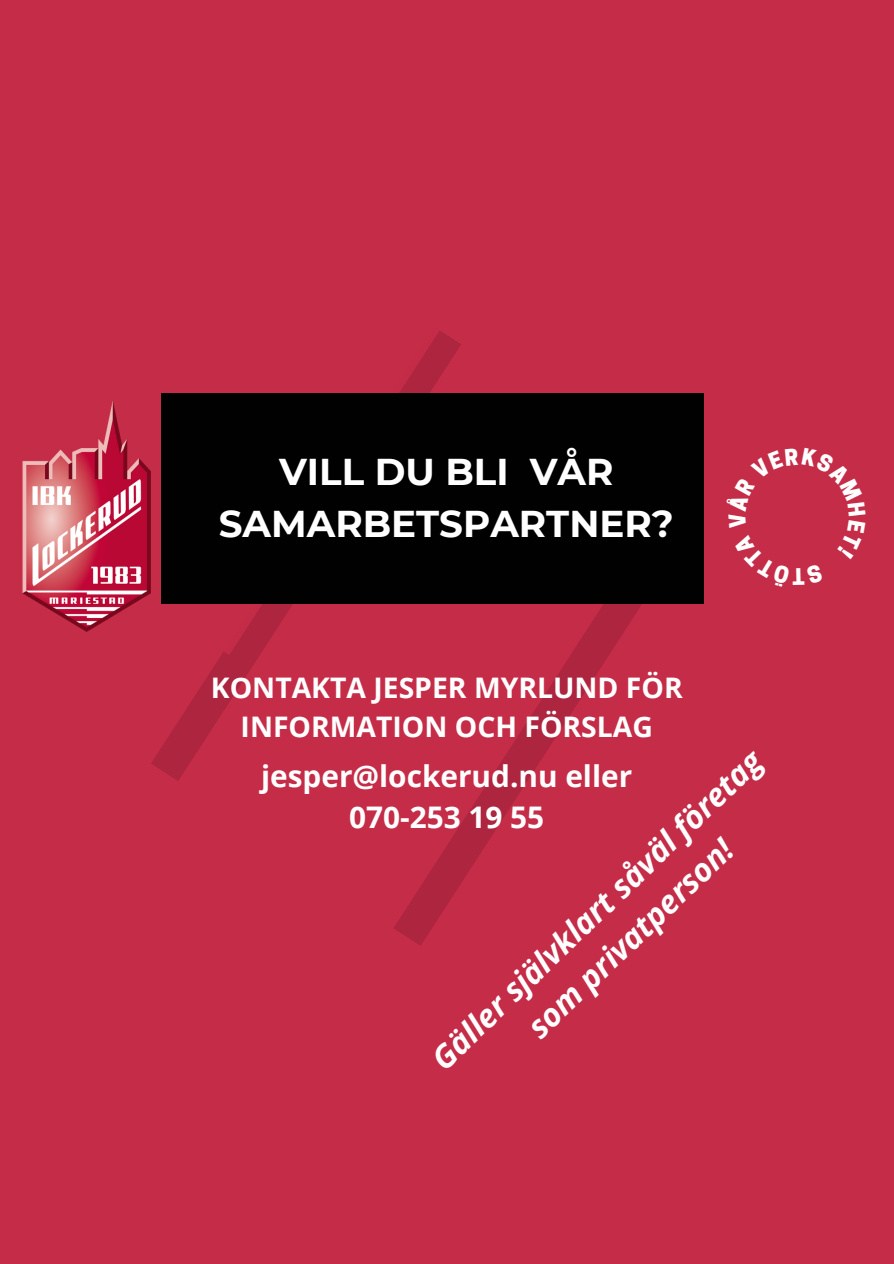
<style>
.page{position:relative;width:894px;height:1264px;background:#fff}
.page>*{position:absolute;margin:0;border:0;box-sizing:border-box;transform-origin:0 0}
.t1{font:700 37.2px/51.9px "Montserrat";color:#fff;text-align:center}
.t2{font:italic 700 31.65px/43.8px "Open Sans";color:#fff;text-align:center}
.t3{font:700 29.7px/41.4px "Open Sans";color:#fff;text-align:center}
.t4{font:700 28.35px/39.6px "Open Sans";color:#fff;text-align:center}
</style>
<div class="page">
<div style="left:0;top:0;width:893px;height:1263px;background:#c52c48"></div>
<svg style="left:151px;top:655px;width:109px;height:126px"></svg>
<svg style="left:150px;top:331px;width:311px;height:324px"></svg>
<svg style="left:393px;top:604px;width:249px;height:342px"></svg>
<div style="left:161px;top:393px;width:542px;height:211px;background:#010101"></div>
<img style="left:22px;top:401px;width:128px;height:230px">
<h1 class="t1" style="left:219px;top:446px;width:456px">VILL DU BLI VÅR<br>SAMARBETSPARTNER?</h1>
<p class="t4" style="left:211px;top:666px;width:473px">KONTAKTA JESPER MYRLUND FÖR<br>INFORMATION OCH FÖRSLAG</p>
<p class="t3" style="left:261px;top:754px;width:372px">jesper@lockerud.nu eller<br>070-253 19 55</p>
<p class="t2" style="left:421px;top:1047px;width:445px;rotate:-44deg">Gäller självklart såväl företag som privatperson!</p>
</div>
